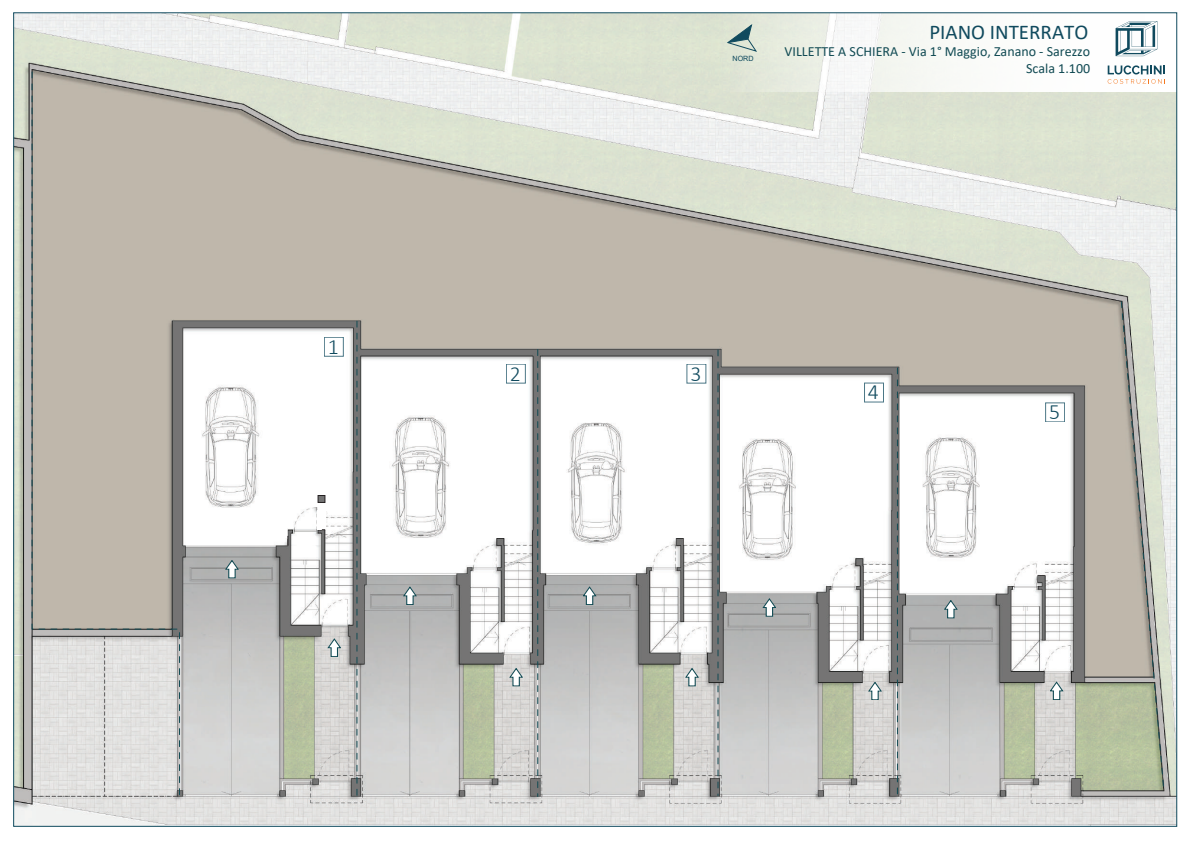
<style>
.page{position:relative;width:1191px;height:842px;background:#fff}
.page>*{position:absolute;margin:0;border:0;box-sizing:border-box;transform-origin:0 0}
.t1{font:300 21.8px "Calibri";color:#104a5e}
.t2{font:21px "Calibri";color:#104a5e}
.t3{font:14px/16.8px "Calibri";color:#124b54;text-align:right}
.t4{font:7.2px "Arial";color:#104a5e}
</style>
<div class="page">
<img style="left:15px;top:14px;width:1160px;height:811px">
<div style="left:324px;top:337px;width:19px;height:19px;background:#fff"></div>
<div style="left:506px;top:364px;width:19px;height:19px;background:#fff"></div>
<div style="left:687px;top:364px;width:19px;height:19px;background:#fff"></div>
<div style="left:864px;top:383px;width:19px;height:19px;background:#fff"></div>
<div style="left:1045px;top:403px;width:19px;height:19px;background:#fff"></div>
<svg style="left:717px;top:350px;width:1px;height:446px"></svg>
<svg style="left:897px;top:368px;width:1px;height:429px"></svg>
<svg style="left:356px;top:321px;width:1px;height:475px"></svg>
<svg style="left:31px;top:71px;width:149px;height:728px;background:#c1bbb2"></svg>
<svg style="left:1120px;top:301px;width:44px;height:491px;background:#bcbfb0"></svg>
<svg style="left:328px;top:639px;width:13px;height:18px"></svg>
<svg style="left:510px;top:668px;width:12px;height:18px"></svg>
<svg style="left:685px;top:668px;width:13px;height:18px"></svg>
<svg style="left:403px;top:587px;width:13px;height:18px"></svg>
<svg style="left:583px;top:587px;width:13px;height:18px"></svg>
<svg style="left:763px;top:598px;width:13px;height:18px"></svg>
<svg style="left:868px;top:682px;width:13px;height:18px"></svg>
<svg style="left:944px;top:600px;width:13px;height:18px"></svg>
<svg style="left:1050px;top:682px;width:13px;height:18px"></svg>
<svg style="left:225px;top:560px;width:13px;height:18px"></svg>
<svg style="left:537px;top:350px;width:1px;height:446px"></svg>
<svg style="left:715px;top:14px;width:460px;height:77px"></svg>
<svg style="left:1107px;top:65px;width:58px;height:19px"></svg>
<svg style="left:1115px;top:21px;width:42px;height:35px"></svg>
<svg style="left:727px;top:24px;width:30px;height:28px"></svg>
<img style="left:280px;top:507px;width:45px;height:39px">
<div style="left:317px;top:510px;width:8px;height:19px;background:#fff"></div>
<div style="left:318px;top:495px;width:7px;height:8px;background:#747474;border:1px solid #231f20"></div>
<h1 class="t1" style="left:328px;top:333px;width:13px">1</h1>
<p class="t4" style="left:732px;top:53px;width:23px">NORD</p>
<h2 class="t2" style="left:929px;top:17px;width:160px">PIANO INTERRATO</h2>
<p class="t3" style="left:784px;top:43px;width:307px">VILLETTE A SCHIERA - Via 1° Maggio, Zanano - Sarezzo<br>Scala 1.100</p>
<h1 class="t1" style="left:510px;top:360px;width:13px">2</h1>
<h1 class="t1" style="left:690px;top:360px;width:13px">3</h1>
<h1 class="t1" style="left:868px;top:379px;width:13px">4</h1>
<h1 class="t1" style="left:1049px;top:398px;width:13px">5</h1>
</div>
